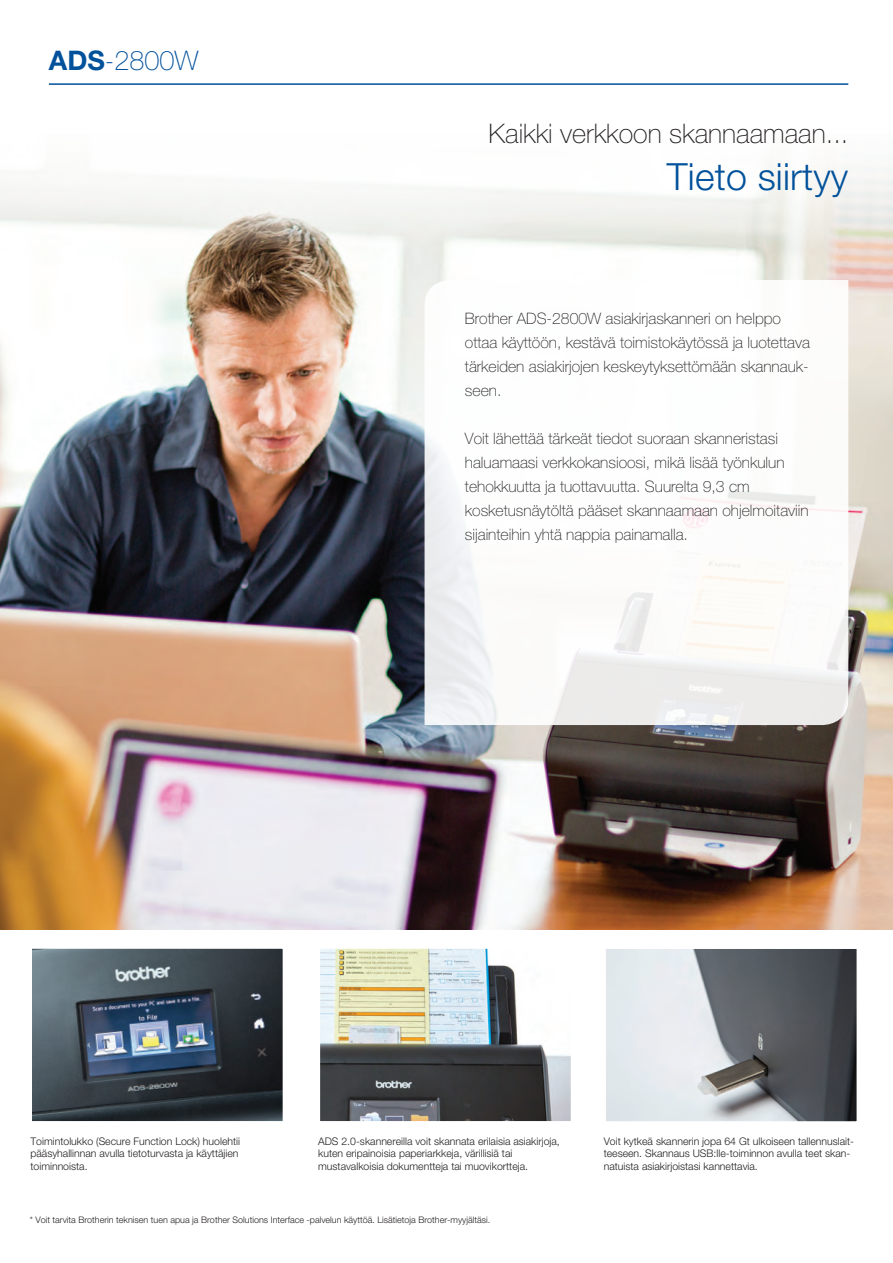
<style>
.page{position:relative;width:893px;height:1263px;background:#fff}
.page>*{position:absolute;margin:0;border:0;box-sizing:border-box;transform-origin:0 0}
.t1{font:300 37.5px "Helvetica Neue";letter-spacing:.005em;color:#01519b}
.t2{font:100 27px "Helvetica Neue";color:#231f20}
.t3{font:100 27px "Helvetica Neue";color:#01519b}
.t4{font:100 15.75px/24px "Helvetica Neue";color:#231f20}
.t5{font:300 10.5px/12.6px "Helvetica Neue";color:#231f20}
.t6{font:300 9px "Helvetica Neue";color:#231f20}
.s1{font-weight:700}
</style>
<div class="page">
<img style="left:0;top:251px;width:893px;height:678px">
<svg style="left:0;top:83px;width:893px;height:168px"></svg>
<img style="left:33px;top:949px;width:249px;height:171px">
<div style="left:30px;top:946px;width:255px;height:177px;border:2px solid #fff"></div>
<img style="left:321px;top:949px;width:249px;height:171px">
<div style="left:318px;top:946px;width:255px;height:177px;border:2px solid #fff"></div>
<svg style="left:425px;top:280px;width:423px;height:445px"></svg>
<hr style="left:49px;top:83px;width:799px;height:2px;background:#01519b">
<img style="left:607px;top:950px;width:249px;height:170px">
<div style="left:604px;top:947px;width:255px;height:176px;border:2px solid #fff"></div>
<h2 class="t3" style="left:49px;top:45px;width:151px"><span class="s1">ADS</span>-2800W</h2>
<h2 class="t2" style="left:489px;top:118px;width:361px">Kaikki verkkoon skannaamaan...</h2>
<h1 class="t1" style="left:667px;top:153px;width:183px">Tieto siirtyy</h1>
<h3 class="t4" style="left:465px;top:307px;width:347px">Brother ADS-2800W asiakirjaskanneri on helppo ottaa käyttöön, kestävä toimistokäytössä ja luotettava tärkeiden asiakirjojen keskeytyksettömään skannauk&shy;seen.</h3>
<p class="t4" style="left:465px;top:427px;width:345px">Voit lähettää tärkeät tiedot suoraan skanneristasi haluamaasi verkkokansioosi, mikä lisää työnkulun tehokkuutta ja tuottavuutta. Suurelta 9,3 cm kosketusnäytöltä pääset skannaamaan ohjelmoitaviin sijainteihin yhtä nappia painamalla.</p>
<p class="t5" style="left:30px;top:1134px;width:211px">Toimintolukko (Secure Function Lock) huolehtii pääsyhallinnan avulla tietoturvasta ja käyttäjien toiminnoista.</p>
<p class="t5" style="left:318px;top:1134px;width:243px">ADS 2.0-skannereilla voit skannata erilaisia asiakirjoja, kuten eripainoisia paperiarkkeja, värillisiä tai mustavalkoisia dokumentteja tai muovikortteja.</p>
<p class="t6" style="left:30px;top:1215px;width:462px">* Voit tarvita Brotherin teknisen tuen apua ja Brother Solutions Interface -palvelun käyttöä. Lisätietoja Brother-myyjältäsi.</p>
<p class="t5" style="left:604px;top:1134px;width:252px">Voit kytkeä skannerin jopa 64 Gt ulkoiseen tallennuslait&shy;teeseen. Skannaus USB:lle-toiminnon avulla teet skan&shy;natuista asiakirjoistasi kannettavia.</p>
</div>
